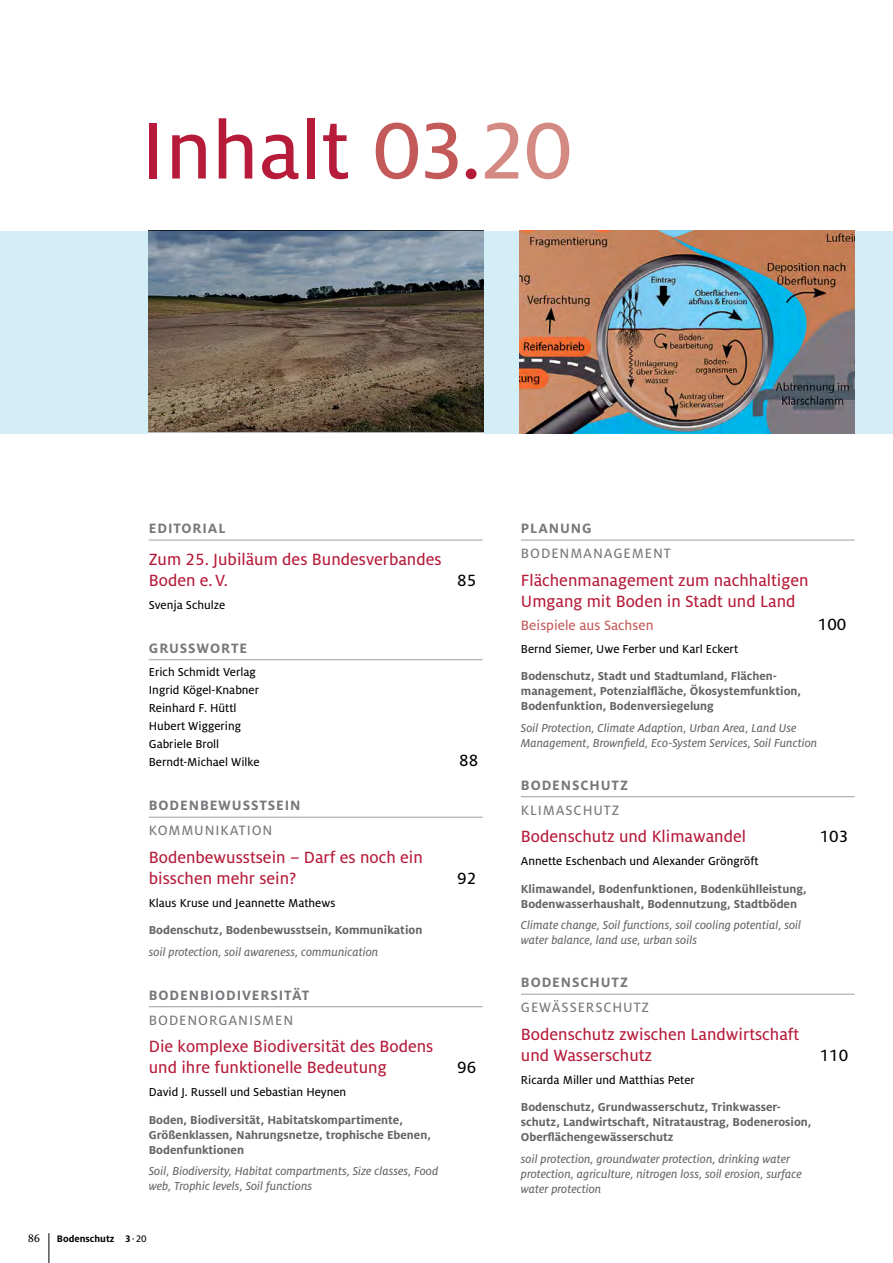
<style>
.page{position:relative;width:893px;height:1263px;background:#fff}
.page>*{position:absolute;margin:0;border:0;box-sizing:border-box;transform-origin:0 0}
.t1{font:88.65px "Milo Pro Text";color:#b61b39}
.t2{font:18px/21px "Milo Pro Text";color:#b61b39}
.t3{font:18px "Milo Pro Text";color:#000}
.t4{font:700 15px/25px "Milo Pro";letter-spacing:.06em;color:#77787b}
.t5{font:15px/25px "Milo Pro Text";letter-spacing:.06em;color:#77787b}
.t6{font:15px "Milo Pro Text";color:#c45959}
.t7{font:700 12.75px/27.8px "Milo Pro";color:#636466}
.t8{font:italic 12.75px/15px "Milo Pro Text";color:#636466}
.t9{font:12.75px/18px "Milo Pro Text";color:#000}
.t10{font:12px "Milo Serif Pro Text";color:#000}
.t11{font:700 10.5px "Milo Pro";color:#000}
.s1{color:#c45959}
.s2{color:#d48982}
.s3{font-family:"Milo Pro Text";font-weight:400}
.s4{font-family:"Milo Pro Text";font-weight:400;color:#000}
.s5{font-family:"Milo Pro";font-weight:700}
.s6{font-family:"Milo Pro";font-weight:700;font-style:normal}
</style>
<div class="page">
<hr style="left:49px;top:1233px;width:1px;height:30px;background:#000">
<div style="left:0;top:231px;width:893px;height:203px;background:#d3eef6"></div>
<img style="left:520px;top:231px;width:335px;height:203px">
<img style="left:149px;top:231px;width:335px;height:203px">
<hr style="left:149px;top:539px;width:334px;height:2px;background:#a7a9ac">
<hr style="left:149px;top:659px;width:334px;height:1px;background:#a7a9ac">
<hr style="left:149px;top:817px;width:334px;height:1px;background:#a7a9ac">
<hr style="left:149px;top:1006px;width:334px;height:1px;background:#a7a9ac">
<hr style="left:521px;top:539px;width:334px;height:2px;background:#a7a9ac">
<hr style="left:521px;top:796px;width:334px;height:1px;background:#a7a9ac">
<hr style="left:521px;top:993px;width:334px;height:2px;background:#a7a9ac">
<p class="t1" style="left:141px;top:102px;width:434px">Inhalt <span class="s1">03</span>.<span class="s2">20</span></p>
<p class="t4" style="left:149px;top:516px;width:78px">EDITORIAL</p>
<p class="t2" style="left:149px;top:549px;width:294px">Zum 25. Jubiläum des Bundesverbandes<br>Boden e. V.</p>
<p class="t9" style="left:149px;top:596px;width:78px">Svenja Schulze</p>
<p class="t4" style="left:149px;top:635px;width:100px">GRUSSWORTE</p>
<p class="t9" style="left:149px;top:663px;width:112px">Erich Schmidt Verlag<br>Ingrid Kögel-Knabner<br>Reinhard F. Hüttl<br>Hubert Wiggering<br>Gabriele Broll<br>Berndt-Michael Wilke</p>
<p class="t4" style="left:149px;top:793px;width:153px">BODENBEWUSSTSEIN<br><span class="s3">KOMMUNIKATION</span></p>
<p class="t2" style="left:149px;top:846px;width:275px">Bodenbewusstsein – Darf es noch ein bisschen mehr sein?</p>
<p class="t7" style="left:149px;top:889px;width:275px"><span class="s4">Klaus Kruse und Jeannette Mathews<br></span>Bodenschutz, Bodenbewusstsein, Kommunikation</p>
<p class="t8" style="left:149px;top:944px;width:231px">soil protection, soil awareness, communication</p>
<p class="t4" style="left:149px;top:982px;width:162px">BODENBIODIVERSITÄT<br><span class="s3">BODENORGANISMEN</span></p>
<p class="t2" style="left:149px;top:1036px;width:286px">Die komplexe Biodiversität des Bodens und ihre funktionelle Bedeutung</p>
<p class="t7" style="left:149px;top:1078px;width:256px"><span class="s4">David J. Russell und Sebastian Heynen<br></span>Boden, Biodiversität, Habitatskompartimente,</p>
<p class="t7" style="left:149px;top:1127px;width:284px;line-height:15px">Größenklassen, Nahrungsnetze, trophische Ebenen,<br>Boden funktionen</p>
<p class="t8" style="left:149px;top:1164px;width:291px">Soil, Biodiversity, Habitat compartments, Size classes, Food web, Trophic levels, Soil functions</p>
<p class="t10" style="left:28px;top:1231px;width:14px">86</p>
<p class="t11" style="left:57px;top:1232px;width:91px">Bodenschutz 3 <span class="s3">· 20</span></p>
<p class="t3" style="left:457px;top:570px;width:21px">85</p>
<p class="t3" style="left:459px;top:750px;width:21px">88</p>
<p class="t3" style="left:457px;top:868px;width:21px">92</p>
<p class="t3" style="left:457px;top:1057px;width:21px">96</p>
<p class="t5" style="left:521px;top:516px;width:151px"><span class="s5">PLANUNG<br></span>BODENMANAGEMENT</p>
<p class="t2" style="left:521px;top:569px;width:289px">Flächenmanagement zum nachhaltigen<br>Umgang mit Boden in Stadt und Land</p>
<p class="t6" style="left:521px;top:617px;width:134px">Beispiele aus Sachsen</p>
<p class="t3" style="left:818px;top:614px;width:30px">100</p>
<p class="t7" style="left:521px;top:635px;width:258px"><span class="s4">Bernd Siemer, Uwe Ferber und Karl Eckert<br></span>Bodenschutz, Stadt und Stadtumland, Flächen-</p>
<p class="t7" style="left:521px;top:684px;width:282px;line-height:15px">management, Potenzialfläche, Ökosystemfunktion,<br>Bodenfunktion, Bodenversiegelung</p>
<p class="t8" style="left:521px;top:720px;width:298px">Soil Protection, Climate Adaption, Urban Area, Land Use<br>Management, Brownfield, Eco-System Services, Soil Function</p>
<p class="t4" style="left:521px;top:772px;width:108px">BODENSCHUTZ<br><span class="s3">KLIMASCHUTZ</span></p>
<p class="t2" style="left:521px;top:826px;width:227px">Bodenschutz und Klimawandel</p>
<p class="t3" style="left:820px;top:826px;width:30px">103</p>
<p class="t7" style="left:521px;top:847px;width:287px"><span class="s4">Annette Eschenbach und Alexander Gröngröft<br></span>Klimawandel, Bodenfunktionen, Bodenkühlleistung,</p>
<p class="t8" style="left:521px;top:893px;width:282px;line-height:21.5px"><span class="s6">Bodenwasserhaushalt, Bodennutzung, Stadtböden<br></span>Climate change, Soil functions, soil cooling potential, soil</p>
<p class="t8" style="left:521px;top:933px;width:178px">water balance, land use, urban soils</p>
<p class="t5" style="left:521px;top:970px;width:129px"><span class="s5">BODENSCHUTZ<br></span>GEWÄSSERSCHUTZ</p>
<p class="t2" style="left:521px;top:1023px;width:280px">Bodenschutz zwischen Landwirtschaft und Wasserschutz</p>
<p class="t3" style="left:820px;top:1045px;width:30px">110</p>
<p class="t7" style="left:521px;top:1065px;width:262px"><span class="s4">Ricarda Miller und Matthias Peter<br></span>Bodenschutz, Grundwasserschutz, Trinkwasser-</p>
<p class="t7" style="left:521px;top:1115px;width:292px;line-height:15px">schutz, Landwirtschaft, Nitrataustrag, Bodenerosion,<br>Oberflächen gewässerschutz</p>
<p class="t8" style="left:521px;top:1151px;width:282px">soil protection, groundwater protection, drinking water protection, agriculture, nitrogen loss, soil erosion, surface water protection</p>
</div>
